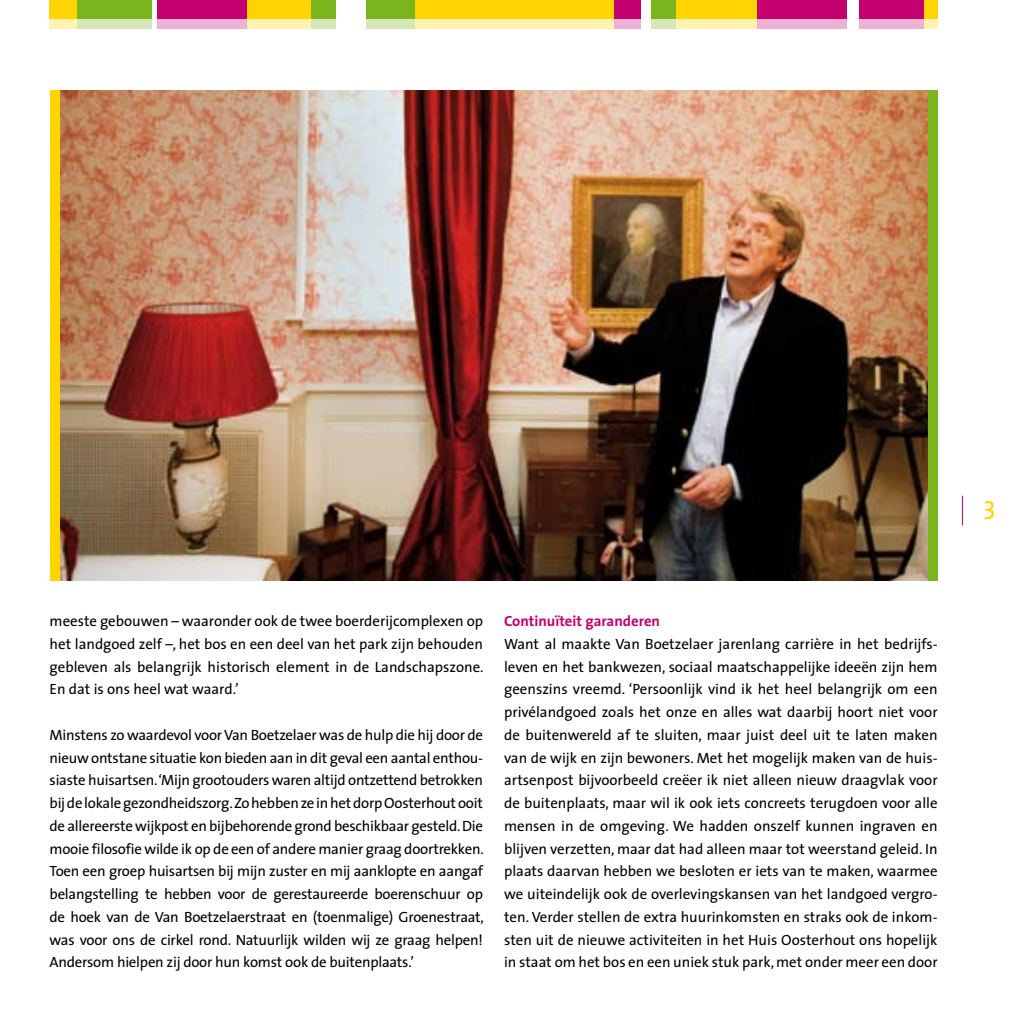
<style>
.page{position:relative;width:1017px;height:1017px;background:#fff}
.page>*{position:absolute;margin:0;border:0;box-sizing:border-box;transform-origin:0 0}
.t1{font:26.25px "The Sans Caps";color:#ffd400}
.Platte_Tekst{font:14.88px/22.8px "The Sans";color:#000;text-align:justify}
.Subkopje{font:700 14.88px "The Sans";color:#c5006f}
</style>
<div class="page">
<svg style="left:962px;top:496px;width:1px;height:29px"></svg>
<svg style="left:151px;top:0;width:7px;height:19px"></svg>
<div style="left:50px;top:0;width:27px;height:29px;background:#ffd400"></div>
<div style="left:77px;top:0;width:74px;height:29px;background:#7ab51d"></div>
<div style="left:158px;top:0;width:89px;height:29px;background:#c5006f"></div>
<div style="left:247px;top:0;width:64px;height:29px;background:#ffd400"></div>
<div style="left:311px;top:0;width:25px;height:29px;background:#7ab51d"></div>
<div style="left:366px;top:0;width:49px;height:29px;background:#7ab51d"></div>
<div style="left:415px;top:0;width:199px;height:29px;background:#ffd400"></div>
<div style="left:614px;top:0;width:27px;height:29px;background:#c5006f"></div>
<div style="left:651px;top:0;width:25px;height:29px;background:#7ab51d"></div>
<div style="left:676px;top:0;width:82px;height:29px;background:#ffd400"></div>
<div style="left:758px;top:0;width:89px;height:29px;background:#c5006f"></div>
<div style="left:859px;top:0;width:65px;height:29px;background:#c5006f"></div>
<div style="left:924px;top:0;width:14px;height:29px;background:#ffd400"></div>
<svg style="left:50px;top:19px;width:888px;height:10px;background:#f1ddc2"></svg>
<img style="left:60px;top:90px;width:868px;height:491px">
<div style="left:50px;top:90px;width:10px;height:491px;background:#ffd400"></div>
<div style="left:928px;top:90px;width:10px;height:491px;background:#7ab51d"></div>
<p class="Platte_Tekst" style="left:50px;top:609px;width:436px">meeste gebouwen – waaronder ook de twee boerderijcomplexen op het landgoed zelf –, het bos en een deel van het park zijn behouden gebleven als belangrijk historisch element in de Landschapszone.<br>En dat is ons heel wat waard.’</p>
<p class="Platte_Tekst" style="left:50px;top:723px;width:436px">Minstens zo waardevol voor Van Boetzelaer was de hulp die hij door de nieuw ontstane situatie kon bieden aan in dit geval een aantal enthou&shy;siaste huisartsen. ‘Mijn grootouders waren altijd ontzettend betrokken bij de lokale gezondheidszorg. Zo hebben ze in het dorp Oosterhout ooit de allereerste wijkpost en bijbehorende grond beschikbaar gesteld. Die mooie filosofie wilde ik op de een of andere manier graag doortrekken.<br>Toen een groep huisartsen bij mijn zuster en mij aanklopte en aangaf belangstelling te hebben voor de gerestaureerde boerenschuur op de hoek van de Van Boetzelaerstraat en (toenmalige) Groenestraat, was voor ons de cirkel rond. Natuurlijk wilden wij ze graag helpen!<br>Andersom hielpen zij door hun komst ook de buitenplaats.’</p>
<p class="Subkopje" style="left:504px;top:609px;width:158px">Continuïteit garanderen</p>
<p class="Platte_Tekst" style="left:504px;top:632px;width:435px">Want al maakte Van Boetzelaer jarenlang carrière in het bedrijfs&shy;leven en het bankwezen, sociaal maatschappelijke ideeën zijn hem geenszins vreemd. ‘Persoonlijk vind ik het heel belangrijk om een privélandgoed zoals het onze en alles wat daarbij hoort niet voor de buitenwereld af te sluiten, maar juist deel uit te laten maken van de wijk en zijn bewoners. Met het mogelijk maken van de huis&shy;artsenpost bijvoorbeeld creëer ik niet alleen nieuw draagvlak voor de buitenplaats, maar wil ik ook iets concreets terugdoen voor alle mensen in de omgeving. We hadden onszelf kunnen ingraven en blijven verzetten, maar dat had alleen maar tot weerstand geleid. In plaats daarvan hebben we besloten er iets van te maken, waarmee we uiteindelijk ook de overlevingskansen van het landgoed vergro&shy;ten. Verder stellen de extra huurinkomsten en straks ook de inkom&shy;sten uit de nieuwe activiteiten in het Huis Oosterhout ons hopelijk in staat om het bos en een uniek stuk park, met onder meer een door</p>
<p class="t1" style="left:983px;top:489px;width:15px">3</p>
</div>
